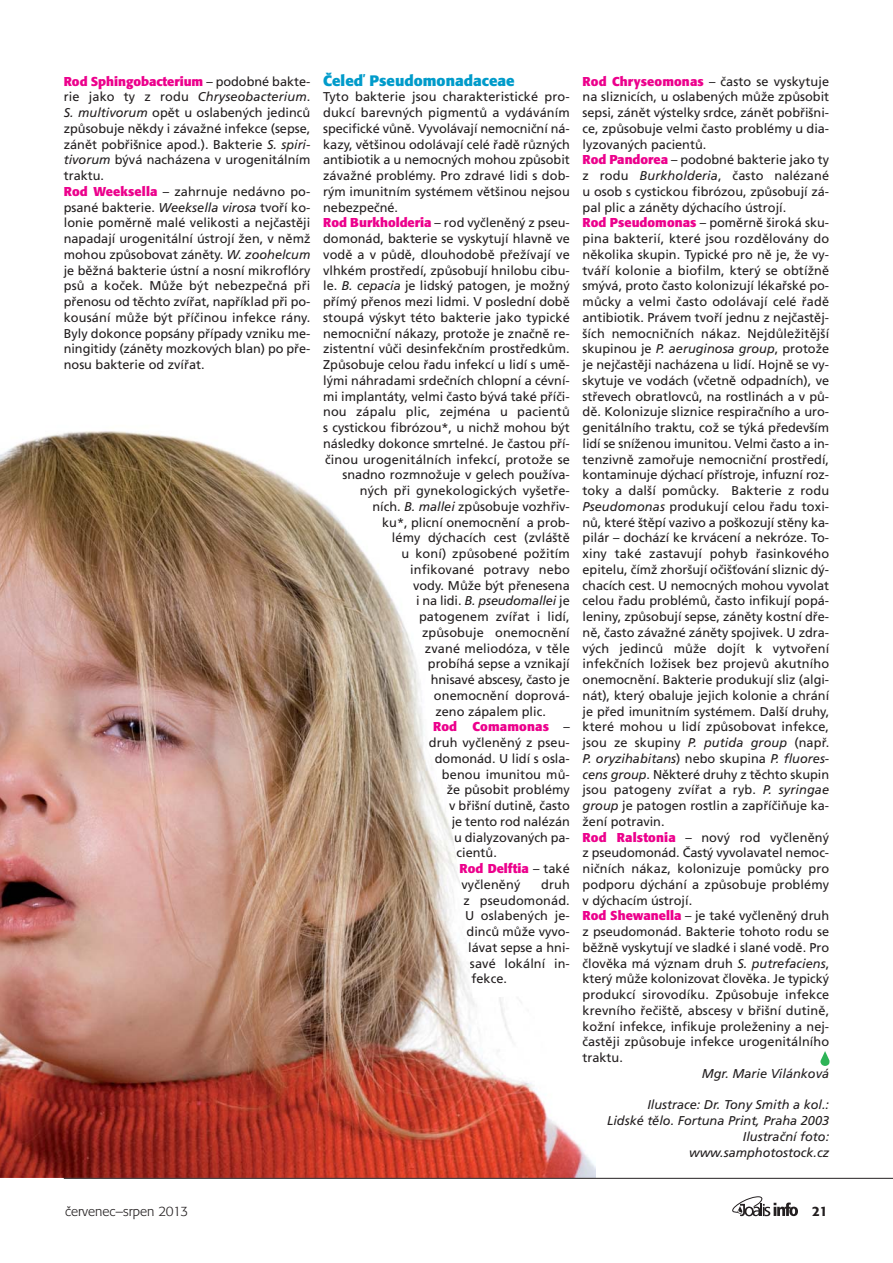
<style>
.page{position:relative;width:893px;height:1263px;background:#fff}
.page>*{position:absolute;margin:0;border:0;box-sizing:border-box;transform-origin:0 0}
.t1{font:700 15px "Formata CE";color:#009bca}
.t2{font:300 13.5px "Formata CE";color:#231f20}
.t3{font:500 13.5px "Formata CE";color:#231f20}
.t4{font:12.75px/15.8px "Frutiger CE";color:#231f20}
.t5{font:italic 12.75px/15.8px "Frutiger CE";color:#231f20;text-align:right}
.t6{font:700 12.75px "Formata CE";color:#ec008c}
.s1{font-family:"Frutiger CE";font-weight:400;color:#231f20}
.s2{font-style:italic}
.s3{font-family:"Formata CE";font-weight:700;color:#ec008c}
.s4{font-style:normal}
</style>
<div class="page">
<svg style="left:732px;top:1196px;width:66px;height:20px"></svg>
<img style="left:0;top:431px;width:595px;height:746px">
<svg style="left:820px;top:1051px;width:10px;height:15px"></svg>
<hr style="left:64px;top:1178px;width:829px;height:1px;background:#231f20">
<p class="t6" style="left:64px;top:75px;width:248px">Rod Sphingobacterium <span class="s1">– podobné bakte-</span></p>
<p class="t4" style="left:64px;top:90px;width:248px">rie jako ty z rodu <span class="s2">Chryseobacterium</span>.<br><span class="s2">S. multivorum</span> opět u oslabených jedinců způsobuje někdy i závažné infekce (sepse, zánět pobřišnice apod.). Bakterie <span class="s2">S. spiri&shy;tivorum</span> bývá nacházena v urogenitálním traktu.<br><span class="s3">Rod Weeksella</span> – zahrnuje nedávno po&shy;psané bakterie. <span class="s2">Weeksella virosa</span> tvoří ko&shy;lonie poměrně malé velikosti a nejčastěji napadají urogenitální ústrojí žen, v němž mohou způsobovat záněty. <span class="s2">W. zoohelcum </span>je běžná bakterie ústní a nosní mikroflóry psů a koček. Může být nebezpečná při přenosu od těchto zvířat, například při po&shy;kousání může být příčinou infekce rány.<br>Byly dokonce popsány případy vzniku me&shy;ningitidy (záněty mozkových blan) po pře&shy;nosu bakterie od zvířat.</p>
<p class="t1" style="left:323px;top:74px;width:193px">Čeleď Pseudomonadaceae</p>
<p class="t4" style="left:323px;top:90px;width:248px">Tyto bakterie jsou charakteristické pro-</p>
<p class="t4" style="left:323px;top:106px;width:248px">dukcí barevných pigmentů a vydáváním</p>
<p class="t4" style="left:323px;top:122px;width:248px">specifické vůně. Vyvolávají nemocniční ná-</p>
<p class="t4" style="left:323px;top:137px;width:248px">kazy, většinou odolávají celé řadě různých</p>
<p class="t4" style="left:323px;top:153px;width:248px">antibiotik a u nemocných mohou způsobit</p>
<p class="t4" style="left:323px;top:169px;width:248px">závažné problémy. Pro zdravé lidi s dob-</p>
<p class="t4" style="left:323px;top:185px;width:248px">rým imunitním systémem většinou nejsou</p>
<p class="t4" style="left:323px;top:200px;width:76px">nebezpečné.</p>
<p class="t4" style="left:323px;top:216px;width:248px"><span class="s3">Rod Burkholderia</span> – rod vyčleněný z pseu-</p>
<p class="t4" style="left:323px;top:232px;width:248px">domonád, bakterie se vyskytují hlavně ve</p>
<p class="t4" style="left:323px;top:248px;width:248px">vodě a v půdě, dlouhodobě přežívají ve</p>
<p class="t4" style="left:323px;top:263px;width:248px">vlhkém prostředí, způsobují hnilobu cibu-</p>
<p class="t4" style="left:323px;top:279px;width:248px">le. <span class="s2">B. cepacia</span> je lidský patogen, je možný</p>
<p class="t4" style="left:323px;top:295px;width:248px">přímý přenos mezi lidmi. V poslední době</p>
<p class="t4" style="left:323px;top:311px;width:248px">stoupá výskyt této bakterie jako typické</p>
<p class="t4" style="left:323px;top:326px;width:248px">nemocniční nákazy, protože je značně re-</p>
<p class="t4" style="left:323px;top:342px;width:248px">zistentní vůči desinfekčním prostředkům.</p>
<p class="t4" style="left:323px;top:358px;width:248px">Způsobuje celou řadu infekcí u lidí s umě-</p>
<p class="t4" style="left:323px;top:374px;width:248px">lými náhradami srdečních chlopní a cévní-</p>
<p class="t4" style="left:323px;top:389px;width:248px">mi implantáty, velmi často bývá také příči-</p>
<p class="t4" style="left:323px;top:405px;width:248px">nou zápalu plic, zejména u pacientů</p>
<p class="t4" style="left:323px;top:421px;width:248px">s cystickou fibrózou*, u nichž mohou být</p>
<p class="t4" style="left:323px;top:437px;width:248px">následky dokonce smrtelné. Je častou pří-</p>
<p class="t4" style="left:325px;top:452px;width:246px">činou urogenitálních infekcí, protože se</p>
<p class="t4" style="left:343px;top:468px;width:229px">snadno rozmnožuje v gelech používa-</p>
<p class="t4" style="left:360px;top:484px;width:211px">ných při gynekologických vyšetře-</p>
<p class="t4" style="left:372px;top:500px;width:199px">ních. <span class="s2">B. mallei</span> způsobuje vozhřiv-</p>
<p class="t4" style="left:382px;top:515px;width:189px">ku*, plicní onemocnění a prob-</p>
<p class="t4" style="left:392px;top:531px;width:179px">lémy dýchacích cest (zvláště</p>
<p class="t4" style="left:401px;top:547px;width:170px">u koní) způsobené požitím</p>
<p class="t4" style="left:410px;top:563px;width:161px">infikované potravy nebo</p>
<p class="t4" style="left:413px;top:578px;width:158px">vody. Může být přenesena</p>
<p class="t5" style="left:416px;top:594px;width:155px"><span class="s4">i na lidi.</span> B. pseudomallei <span class="s4">je</span></p>
<p class="t4" style="left:419px;top:610px;width:152px">patogenem zvířat i lidí,</p>
<p class="t4" style="left:422px;top:626px;width:149px">způsobuje onemocnění</p>
<p class="t4" style="left:425px;top:641px;width:146px">zvané meliodóza, v těle</p>
<p class="t4" style="left:428px;top:657px;width:143px">probíhá sepse a vznikají</p>
<p class="t4" style="left:431px;top:673px;width:140px">hnisavé abscesy, často je</p>
<p class="t4" style="left:434px;top:689px;width:137px">onemocnění doprová-</p>
<p class="t4" style="left:436px;top:704px;width:112px">zeno zápalem plic.</p>
<p class="t6" style="left:433px;top:721px;width:138px">Rod Comamonas <span class="s1">–</span></p>
<p class="t4" style="left:429px;top:736px;width:142px">druh vyčleněný z pseu-</p>
<p class="t4" style="left:435px;top:752px;width:137px">domonád. U lidí s osla-</p>
<p class="t4" style="left:442px;top:767px;width:129px">benou imunitou mů-</p>
<p class="t4" style="left:447px;top:783px;width:124px">že působit problémy</p>
<p class="t4" style="left:449px;top:799px;width:122px">v břišní dutině, často</p>
<p class="t4" style="left:452px;top:815px;width:120px">je tento rod nalézán</p>
<p class="t4" style="left:454px;top:830px;width:117px">u dialyzovaných pa-</p>
<p class="t4" style="left:457px;top:846px;width:42px">cientů.</p>
<p class="t6" style="left:459px;top:863px;width:112px">Rod Delftia <span class="s1">– také</span></p>
<p class="t4" style="left:461px;top:878px;width:61px">vyčleněný</p>
<p class="t4" style="left:541px;top:878px;width:30px">druh</p>
<p class="t4" style="left:463px;top:893px;width:108px">z pseudomonád.</p>
<p class="t4" style="left:465px;top:909px;width:106px">U oslabených je-</p>
<p class="t4" style="left:467px;top:925px;width:105px">dinců může vyvo-</p>
<p class="t4" style="left:468px;top:941px;width:103px">lávat sepse a hni-</p>
<p class="t4" style="left:470px;top:956px;width:101px">savé lokální in-</p>
<p class="t4" style="left:472px;top:972px;width:37px">fekce.</p>
<p class="t4" style="left:583px;top:74px;width:248px"><span class="s3">Rod Chryseomonas</span> – často se vyskytuje na sliznicích, u oslabených může způsobit sepsi, zánět výstelky srdce, zánět pobřišni&shy;ce, způsobuje velmi často problémy u dia&shy;lyzovaných pacientů.<br><span class="s3">Rod Pandorea</span> – podobné bakterie jako ty z rodu <span class="s2">Burkholderia</span>, často nalézané u osob s cystickou fibrózou, způsobují zá&shy;pal plic a záněty dýchacího ústrojí.<br><span class="s3">Rod Pseudomonas</span> – poměrně široká sku&shy;pina bakterií, které jsou rozdělovány do několika skupin. Typické pro ně je, že vy&shy;tváří kolonie a biofilm, který se obtížně smývá, proto často kolonizují lékařské po&shy;můcky a velmi často odolávají celé řadě antibiotik. Právem tvoří jednu z nejčastěj&shy;ších nemocničních nákaz. Nejdůležitější skupinou je <span class="s2">P. aeruginosa group</span>, protože je nejčastěji nacházena u lidí. Hojně se vy&shy;skytuje ve vodách (včetně odpadních), ve střevech obratlovců, na rostlinách a v pů&shy;dě. Kolonizuje sliznice respiračního a uro&shy;genitálního traktu, což se týká především lidí se sníženou imunitou. Velmi často a in&shy;tenzivně zamořuje nemocniční prostředí, kontaminuje dýchací přístroje, infuzní roz&shy;toky a další pomůcky. Bakterie z rodu <span class="s2">Pseudomonas</span> produkují celou řadu toxi&shy;nů, které štěpí vazivo a poškozují stěny ka&shy;pilár – dochází ke krvácení a nekróze. To&shy;xiny také zastavují pohyb řasinkového epitelu, čímž zhoršují očišťování sliznic dý&shy;chacích cest. U nemocných mohou vyvolat celou řadu problémů, často infikují popá&shy;leniny, způsobují sepse, záněty kostní dře&shy;ně, často závažné záněty spojivek. U zdra&shy;vých jedinců může dojít k vytvoření infekčních ložisek bez projevů akutního onemocnění. Bakterie produkují sliz (algi&shy;nát), který obaluje jejich kolonie a chrání je před imunitním systémem. Další druhy, které mohou u lidí způsobovat infekce, jsou ze skupiny <span class="s2">P. putida group</span> (např.<br><span class="s2">P. oryzihabitans</span>) nebo skupina <span class="s2">P. fluores&shy;cens group</span>. Některé druhy z těchto skupin jsou patogeny zvířat a ryb. <span class="s2">P. syringae group</span> je patogen rostlin a zapříčiňuje ka&shy;žení potravin.<br><span class="s3">Rod Ralstonia</span> – nový rod vyčleněný z pseudomonád. Častý vyvolavatel nemoc&shy;ničních nákaz, kolonizuje pomůcky pro podporu dýchání a způsobuje problémy v dýchacím ústrojí.<br><span class="s3">Rod Shewanella</span> – je také vyčleněný druh z pseudomonád. Bakterie tohoto rodu se běžně vyskytují ve sladké i slané vodě. Pro člověka má význam druh <span class="s2">S. putrefaciens</span>, který může kolonizovat člověka. Je typický produkcí sirovodíku. Způsobuje infekce krevního řečiště, abscesy v břišní dutině, kožní infekce, infikuje proleženiny a nej&shy;častěji způsobuje infekce urogenitálního traktu.</p>
<p class="t5" style="left:702px;top:1067px;width:129px">Mgr. Marie Vilánková</p>
<p class="t5" style="left:607px;top:1098px;width:224px">Ilustrace: Dr. Tony Smith a kol.:<br>Lidské tělo. Fortuna Print, Praha 2003<br>Ilustrační foto: www.samphotostock.cz</p>
<p class="t2" style="left:65px;top:1205px;width:125px">červenec–srpen 2013</p>
<p class="t3" style="left:812px;top:1205px;width:17px">21</p>
</div>
